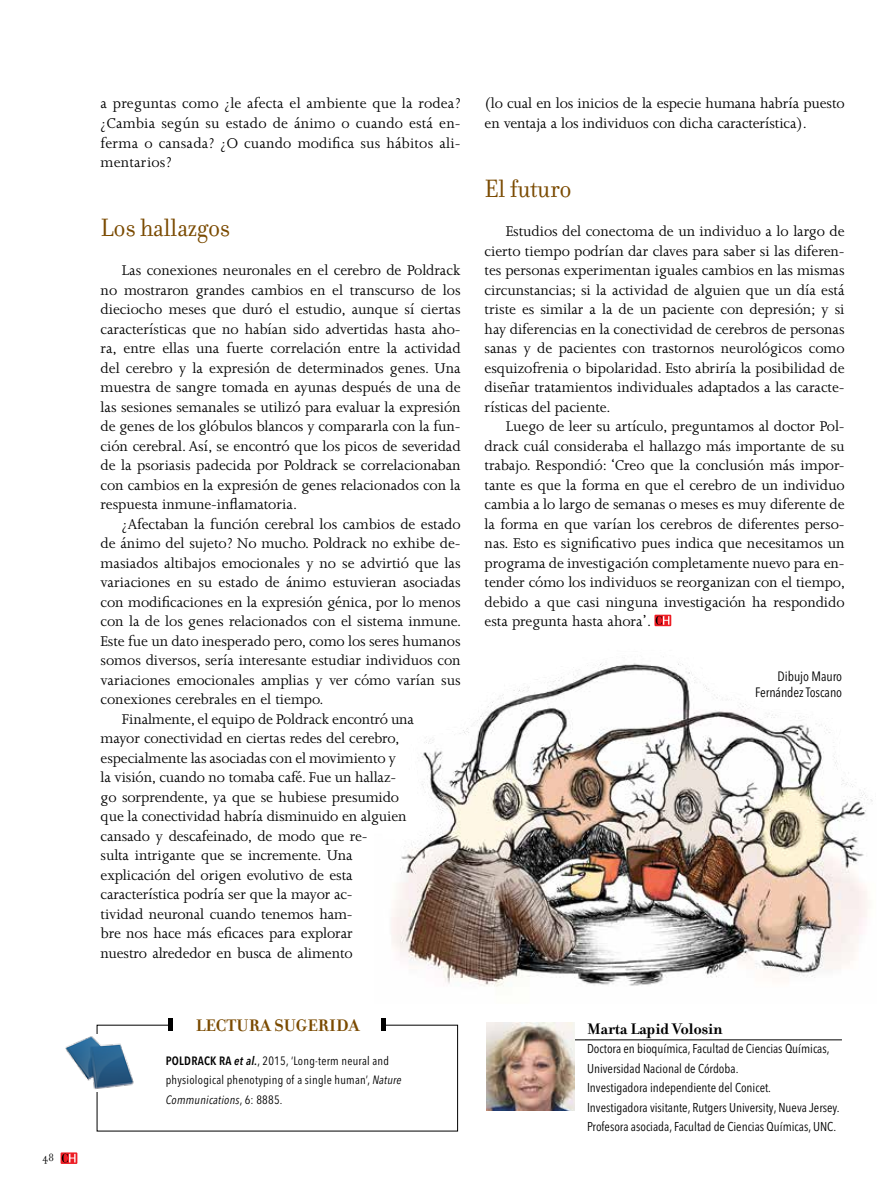
<style>
.page{position:relative;width:893px;height:1191px;background:#fff}
.page>*{position:absolute;margin:0;border:0;box-sizing:border-box;transform-origin:0 0}
.t1{font:27px "Filosofia";letter-spacing:-.005em;color:#7a4a00;scale:.95 1}
.t2{font:700 18px "Filosofia";letter-spacing:.01em;color:#7a4a00}
.t3{font:700 16.5px "Filosofia";color:#000}
.t4{font:16.2px/19.5px "Joanna MT Std";letter-spacing:-.005em;color:#000;text-align:justify}
.t5{font:condensed 13.5px/16.5px "Avenir Next LT Pro";letter-spacing:-.005em;color:#000;text-align:right}
.t6{font:condensed 12.75px/19.5px "Avenir Next LT Pro";color:#000}
.t7{font:condensed 12px/19.5px "Avenir Next LT Pro";letter-spacing:.02em;color:#000}
.t8{font:11.25px "Filosofia";color:#000}
.s1{font-weight:600}
.s2{font-weight:600;font-style:italic}
.s3{font-style:italic}
</style>
<div class="page">
<hr style="left:548px;top:1039px;width:294px;height:1px;background:#000">
<img style="left:487px;top:1023px;width:87px;height:87px">
<div style="left:381px;top:1018px;width:5px;height:12px;background:#000"></div>
<hr style="left:169px;top:1018px;width:4px;height:12px;background:#000">
<img style="left:65px;top:1036px;width:69px;height:53px">
<svg style="left:654px;top:614px;width:17px;height:12px"></svg>
<svg style="left:656px;top:616px;width:13px;height:9px"></svg>
<img style="left:392px;top:663px;width:481px;height:324px">
<svg style="left:61px;top:1152px;width:16px;height:12px"></svg>
<svg style="left:62px;top:1153px;width:14px;height:9px"></svg>
<p class="t8" style="left:43px;top:1151px;width:13px">48</p>
<p class="t4" style="left:101px;top:94px;width:362px">a preguntas como ¿le afecta el ambiente que la rodea? ¿Cambia según su estado de ánimo o cuando está en&shy;ferma o cansada? ¿O cuando modifica sus hábitos ali&shy;mentarios?</p>
<h1 class="t1" style="left:101px;top:213px;width:138px">Los hallazgos</h1>
<p class="t4" style="left:101px;top:260px;width:362px;text-indent:21px">Las conexiones neuronales en el cerebro de Poldrack no mostraron grandes cambios en el transcurso de los dieciocho meses que duró el estudio, aunque sí ciertas características que no habían sido advertidas hasta aho&shy;ra, entre ellas una fuerte correlación entre la actividad del cerebro y la expresión de determinados genes. Una muestra de sangre tomada en ayunas después de una de las sesiones semanales se utilizó para evaluar la expresión de genes de los glóbulos blancos y compararla con la fun&shy;ción cerebral. Así, se encontró que los picos de severidad de la psoriasis padecida por Poldrack se correlacionaban con cambios en la expresión de genes relacionados con la respuesta inmune-inflamatoria.</p>
<p class="t4" style="left:122px;top:514px;width:340px">¿Afectaban la función cerebral los cambios de estado</p>
<p class="t4" style="left:101px;top:533px;width:362px">de ánimo del sujeto? No mucho. Poldrack no exhibe de-</p>
<p class="t4" style="left:101px;top:553px;width:361px">masiados altibajos emocionales y no se advirtió que las</p>
<p class="t4" style="left:101px;top:572px;width:362px">variaciones en su estado de ánimo estuvieran asociadas</p>
<p class="t4" style="left:101px;top:592px;width:362px">con modificaciones en la expresión génica, por lo menos</p>
<p class="t4" style="left:101px;top:611px;width:362px">con la de los genes relacionados con el sistema inmune.</p>
<p class="t4" style="left:101px;top:631px;width:361px">Este fue un dato inesperado pero, como los seres humanos</p>
<p class="t4" style="left:101px;top:650px;width:362px">somos diversos, sería interesante estudiar individuos con</p>
<p class="t4" style="left:101px;top:670px;width:362px">variaciones emocionales amplias y ver cómo varían sus</p>
<p class="t4" style="left:101px;top:690px;width:224px">conexiones cerebrales en el tiempo.</p>
<p class="t4" style="left:122px;top:709px;width:294px">Finalmente, el equipo de Poldrack encontró una</p>
<p class="t4" style="left:101px;top:729px;width:301px">mayor conectividad en ciertas redes del cerebro,</p>
<p class="t4" style="left:101px;top:748px;width:297px">especialmente las asociadas con el movimiento y</p>
<p class="t4" style="left:101px;top:768px;width:297px">la visión, cuando no tomaba café. Fue un hallaz-</p>
<p class="t4" style="left:101px;top:787px;width:300px">go sorprendente, ya que se hubiese presumido</p>
<p class="t4" style="left:101px;top:806px;width:308px">que la conectividad habría disminuido en alguien</p>
<p class="t4" style="left:101px;top:826px;width:269px">cansado y descafeinado, de modo que re-</p>
<p class="t4" style="left:101px;top:845px;width:254px">sulta intrigante que se incremente. Una</p>
<p class="t4" style="left:101px;top:865px;width:254px">explicación del origen evolutivo de esta</p>
<p class="t4" style="left:101px;top:884px;width:254px">característica podría ser que la mayor ac-</p>
<p class="t4" style="left:101px;top:904px;width:254px">tividad neuronal cuando tenemos ham-</p>
<p class="t4" style="left:101px;top:923px;width:253px">bre nos hace más eficaces para explorar</p>
<p class="t4" style="left:101px;top:943px;width:254px">nuestro alrededor en busca de alimento</p>
<p class="t2" style="left:196px;top:1014px;width:165px">LECTURA SUGERIDA</p>
<p class="t7" style="left:166px;top:1051px;width:237px"><span class="s1">POLDRACK RA</span> <span class="s2">et al.</span>, 2015, ‘Long-term neural and physiological phenotyping of a single human’, <span class="s3">Nature<br>Communications</span>, 6: 8885.</p>
<p class="t4" style="left:485px;top:94px;width:361px">(lo cual en los inicios de la especie humana habría puesto en ventaja a los individuos con dicha característica).</p>
<h1 class="t1" style="left:485px;top:174px;width:93px">El futuro</h1>
<p class="t4" style="left:485px;top:221px;width:362px;text-indent:21px">Estudios del conectoma de un individuo a lo largo de cierto tiempo podrían dar claves para saber si las diferen&shy;tes personas experimentan iguales cambios en las mismas circunstancias; si la actividad de alguien que un día está triste es similar a la de un paciente con depresión; y si hay diferencias en la conectividad de cerebros de personas sanas y de pacientes con trastornos neurológicos como esquizofrenia o bipolaridad. Esto abriría la posibilidad de diseñar tratamientos individuales adaptados a las caracte&shy;rísticas del paciente.</p>
<p class="t4" style="left:485px;top:416px;width:362px;text-indent:21px">Luego de leer su artículo, preguntamos al doctor Pol&shy;drack cuál consideraba el hallazgo más importante de su trabajo. Respondió: ‘Creo que la conclusión más impor&shy;tante es que la forma en que el cerebro de un individuo cambia a lo largo de semanas o meses es muy diferente de la forma en que varían los cerebros de diferentes perso&shy;nas. Esto es significativo pues indica que necesitamos un programa de investigación completamente nuevo para en&shy;tender cómo los individuos se reorganizan con el tiempo, debido a que casi ninguna investigación ha respondido esta pregunta hasta ahora’.</p>
<p class="t5" style="left:755px;top:667px;width:89px">Dibujo Mauro<br>Fernández Toscano</p>
<p class="t3" style="left:587px;top:1018px;width:137px">Marta Lapid Volosin</p>
<p class="t6" style="left:587px;top:1039px;width:254px">Doctora en bioquímica, Facultad de Ciencias Químicas, Universidad Nacional de Córdoba.<br>Investigadora independiente del Conicet.<br>Investigadora visitante, Rutgers University, Nueva Jersey.<br>Profesora asociada, Facultad de Ciencias Químicas, UNC.</p>
</div>
